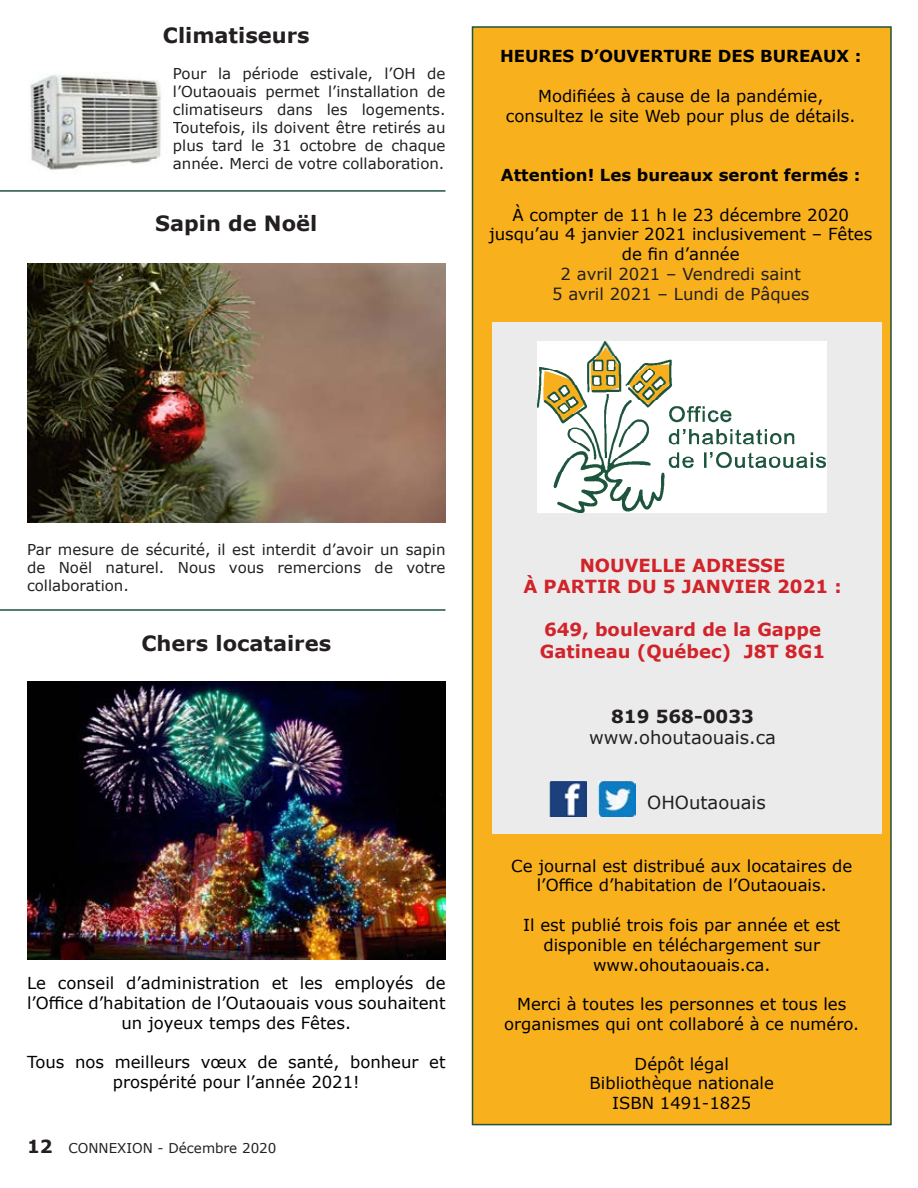
<style>
.page{position:relative;width:918px;height:1188px;background:#fff}
.page>*{position:absolute;margin:0;border:0;box-sizing:border-box;transform-origin:0 0}
.t1{font:700 21px "Verdana";color:#231f20}
.t2{font:700 18px "Verdana";color:#d1232a}
.t3{font:18px "Verdana";color:#231f20}
.t4{font:700 18px "Verdana";color:#231f20}
.t5{font:16.5px/19.8px "Verdana";color:#000;text-align:center}
.t6{font:700 16.5px "Verdana";color:#000}
.t7{font:16.5px "Verdana";color:#231f20}
.t8{font:15px/18px "Verdana";color:#231f20;text-align:justify}
.t9{font:13.5px "Verdana";color:#231f20}
.s1{font-weight:700;font-size:18px}
</style>
<div class="page">
<div style="left:472px;top:26px;width:420px;height:1099px;background:#f8b01d;border:2px solid #1e543c"></div>
<div style="left:492px;top:322px;width:390px;height:512px;background:#ebebeb"></div>
<img style="left:537px;top:342px;width:289px;height:171px">
<img style="left:549px;top:782px;width:38px;height:34px">
<img style="left:598px;top:782px;width:38px;height:34px">
<hr style="left:0;top:609px;width:445px;height:2px;background:#1e543c">
<img style="left:27px;top:263px;width:419px;height:260px">
<img style="left:27px;top:681px;width:419px;height:278px">
<img style="left:30px;top:74px;width:131px;height:96px">
<hr style="left:0;top:190px;width:445px;height:2px;background:#1e543c">
<p class="t1" style="left:163px;top:21px;width:148px">Climatiseurs</p>
<p class="t8" style="left:173px;top:64px;width:274px">Pour la période estivale, l’OH de l’Outaouais permet l’installation de climatiseurs dans les logements.<br>Toutefois, ils doivent être retirés au plus tard le 31 octobre de chaque année. Merci de votre collaboration.</p>
<p class="t1" style="left:155px;top:209px;width:164px">Sapin de Noël</p>
<p class="t6" style="left:500px;top:45px;width:363px">HEURES D’OUVERTURE DES BUREAUX :</p>
<p class="t5" style="left:538px;top:86px;width:287px">Modifiées à cause de la pandémie,</p>
<p class="t5" style="left:506px;top:106px;width:351px">consultez le site Web pour plus de détails.</p>
<p class="t6" style="left:501px;top:163px;width:361px">Attention! Les bureaux seront fermés :</p>
<p class="t5" style="left:489px;top:205px;width:385px">À compter de 11 h le 23 décembre 2020 jusqu’au 4 janvier 2021 inclusivement – Fêtes de fin d’année</p>
<p class="t7" style="left:561px;top:263px;width:242px">2 avril 2021 – Vendredi saint</p>
<p class="t7" style="left:552px;top:283px;width:259px">5 avril 2021 – Lundi de Pâques</p>
<p class="t8" style="left:27px;top:541px;width:420px">Par mesure de sécurité, il est interdit d’avoir un sapin de Noël naturel. Nous vous remercions de votre collaboration.</p>
<p class="t1" style="left:141px;top:628px;width:191px">Chers locataires</p>
<p class="t5" style="left:27px;top:973px;width:420px">Le conseil d’administration et les employés de l’Office d’habitation de l’Outaouais vous souhaitent un joyeux temps des Fêtes.</p>
<p class="t5" style="left:27px;top:1052px;width:420px">Tous nos meilleurs vœux de santé, bonheur et prospérité pour l’année 2021!</p>
<p class="t9" style="left:27px;top:1139px;width:251px"><span class="s1">12</span> CONNEXION - Décembre 2020</p>
<p class="t2" style="left:580px;top:552px;width:207px">NOUVELLE ADRESSE</p>
<p class="t2" style="left:523px;top:574px;width:320px">À PARTIR DU 5 JANVIER 2021 :</p>
<p class="t2" style="left:544px;top:617px;width:279px">649, boulevard de la Gappe</p>
<p class="t2" style="left:540px;top:639px;width:287px">Gatineau (Québec) J8T 8G1</p>
<p class="t4" style="left:611px;top:704px;width:144px">819 568-0033</p>
<p class="t3" style="left:589px;top:726px;width:188px">www.ohoutaouais.ca</p>
<p class="t3" style="left:647px;top:790px;width:120px">OHOutaouais</p>
<p class="t5" style="left:511px;top:856px;width:342px">Ce journal est distribué aux locataires de l’Office d’habitation de l’Outaouais.</p>
<p class="t5" style="left:523px;top:915px;width:319px">Il est publié trois fois par année et est disponible en téléchargement sur</p>
<p class="t5" style="left:593px;top:955px;width:179px">www.ohoutaouais.ca.</p>
<p class="t5" style="left:504px;top:994px;width:357px">Merci à toutes les personnes et tous les organismes qui ont collaboré à ce numéro.</p>
<p class="t5" style="left:635px;top:1054px;width:96px">Dépôt légal</p>
<p class="t5" style="left:590px;top:1073px;width:186px">Bibliothèque nationale</p>
<p class="t5" style="left:612px;top:1093px;width:141px">ISBN 1491-1825</p>
</div>
